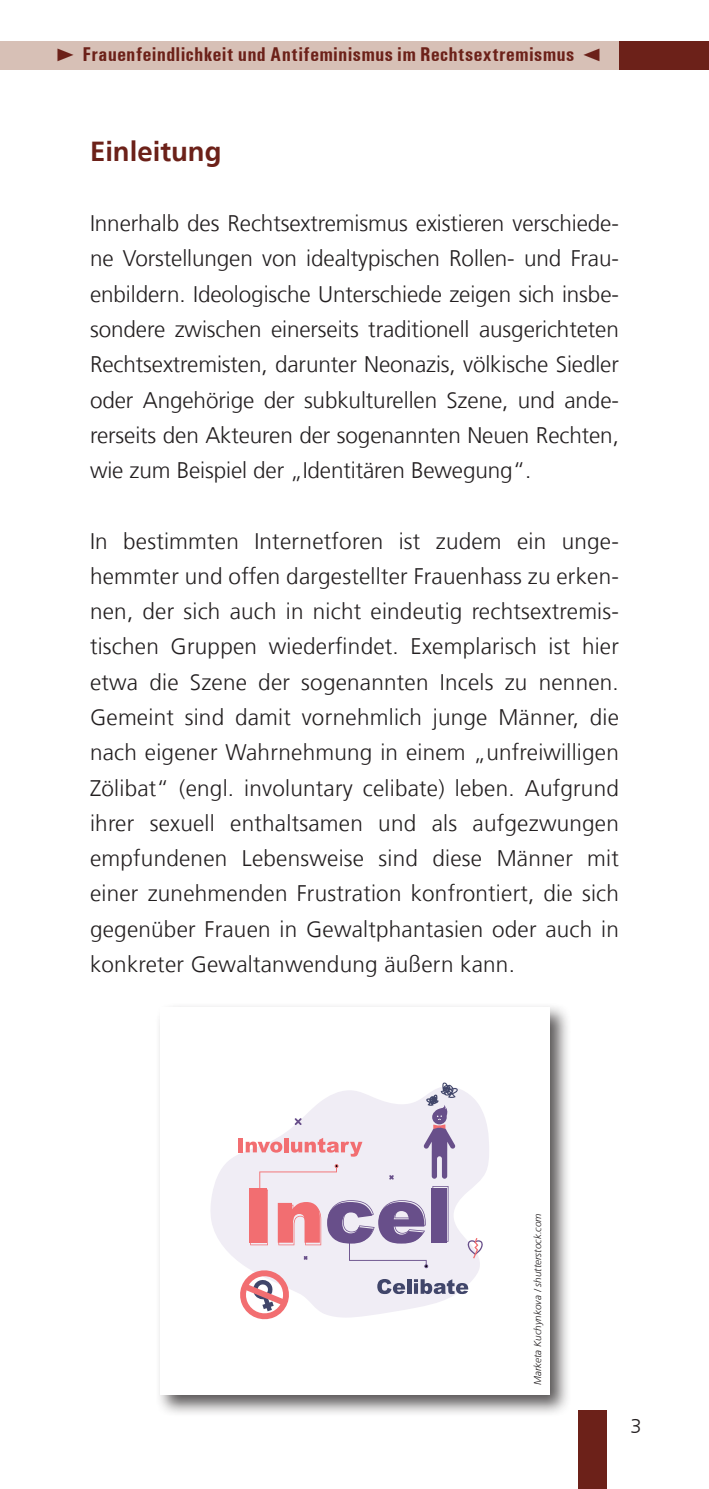
<style>
.page{position:relative;width:709px;height:1489px;background:#fff}
.page>*{position:absolute;margin:0;border:0;box-sizing:border-box;transform-origin:0 0}
.t1{font:700 27.5px "NDS Frutiger";color:#6c2119}
.t2{font:300 22.5px/35.2px "NDS Frutiger";letter-spacing:-.005em;color:#231f20;text-align:justify}
.t3{font:700 condensed 20px "Univers";letter-spacing:.02em;color:#6c2119}
.t4{font:300 20px "NDS Frutiger";color:#231f20}
.t5{font:italic 300 10px "NDS Frutiger";color:#231f20}
.s1{font-family:"Arial";font-stretch:normal;font-size:18px}
</style>
<div class="page">
<div style="left:0;top:42px;width:619px;height:28px;background:#d7c0b6"></div>
<div style="left:619px;top:42px;width:90px;height:28px;background:#6c2119"></div>
<div style="left:578px;top:1409px;width:28px;height:79px;background:#6c2119"></div>
<div style="left:155px;top:1002px;width:416px;height:414px;background:#231f20;opacity:.75"></div>
<div style="left:160px;top:1006px;width:389px;height:388px;background:#fff"></div>
<svg style="left:210px;top:1114px;width:279px;height:146px"></svg>
<svg style="left:237px;top:1082px;width:246px;height:238px"></svg>
<p class="t3" style="left:55px;top:42px;width:549px"><span class="s1">►</span> Frauenfeindlichkeit und Antifeminismus im Rechtsextremismus <span class="s1">◄</span></p>
<p class="t1" style="left:90px;top:135px;width:133px">Einleitung</p>
<p class="t2" style="left:90px;top:206px;width:530px">Innerhalb des Rechtsextremismus existieren verschiede&shy;ne Vorstellungen von idealtypischen Rollen- und Frau&shy;enbildern. Ideologische Unterschiede zeigen sich insbe&shy;sondere zwischen einerseits traditionell ausgerichteten Rechtsextremisten, darunter Neonazis, völkische Siedler oder Angehörige der subkulturellen Szene, und ande&shy;rerseits den Akteuren der sogenannten Neuen Rechten, wie zum Beispiel der „Identitären Bewegung“.</p>
<p class="t2" style="left:90px;top:523px;width:530px">In bestimmten Internetforen ist zudem ein unge&shy;hemmter und offen dargestellter Frauenhass zu erken&shy;nen, der sich auch in nicht eindeutig rechtsextremis&shy;tischen Gruppen wiederfindet. Exemplarisch ist hier etwa die Szene der sogenannten Incels zu nennen.<br>Gemeint sind damit vornehmlich junge Männer, die nach eigener Wahrnehmung in einem „unfreiwilligen Zölibat“ (engl. involuntary celibate) leben. Aufgrund ihrer sexuell enthaltsamen und als aufgezwungen empfundenen Lebensweise sind diese Männer mit einer zunehmenden Frustration konfrontiert, die sich gegenüber Frauen in Gewaltphantasien oder auch in konkreter Gewaltanwendung äußern kann.</p>
<p class="t5" style="left:532px;top:1384px;width:173px;rotate:-90deg">Marketa Kuchynkova / shutterstock.com</p>
<p class="t4" style="left:630px;top:1414px;width:13px">3</p>
</div>
